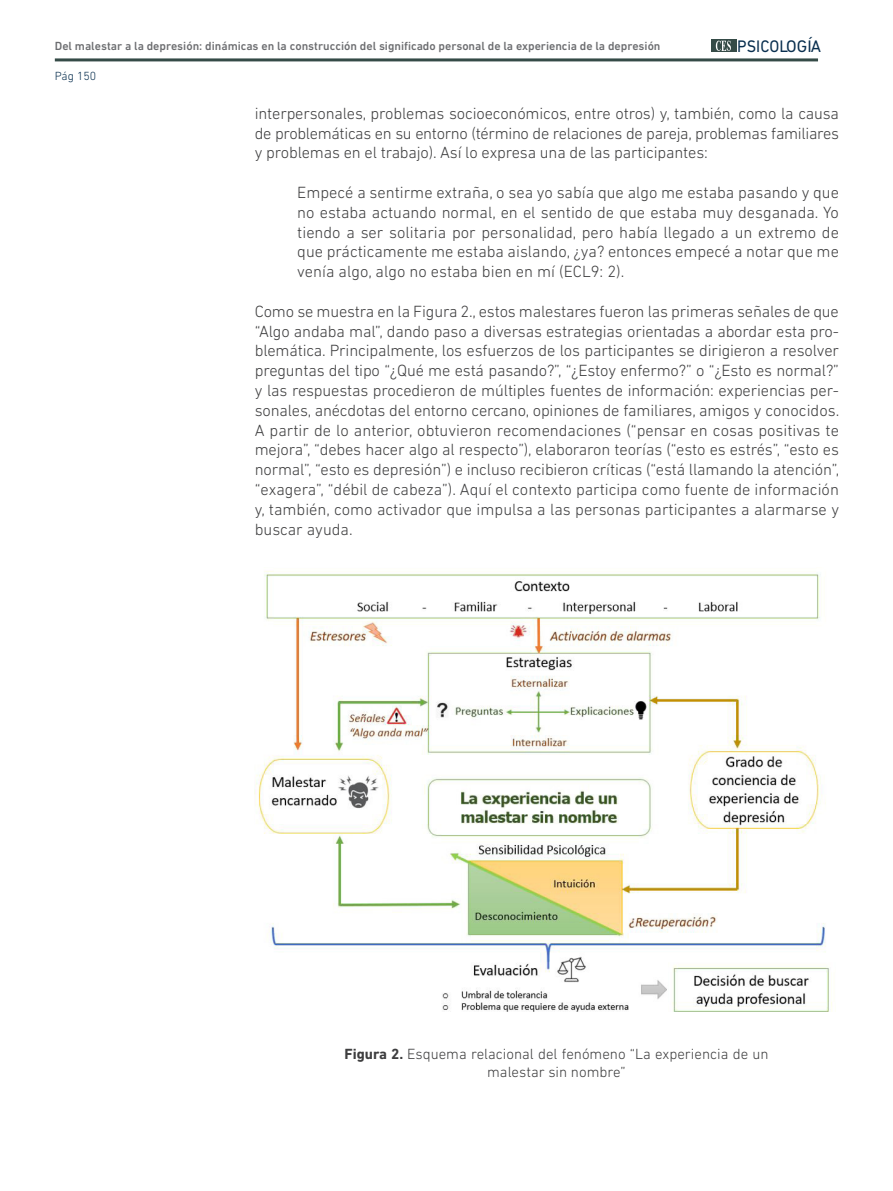
<style>
.page{position:relative;width:893px;height:1191px;background:#fff}
.page>*{position:absolute;margin:0;border:0;box-sizing:border-box;transform-origin:0 0}
.t1{font:16.95px "DIN Next LT Pro";color:#092f4f;scale:.94 1}
.Body{font:300 16.5px/19.8px "DIN Next LT Pro";letter-spacing:-.01em;color:#3e3e3f;text-align:justify}
.Body_cita{font:300 16.5px/19.8px "DIN Next LT Pro";color:#3e3e3f;text-align:justify}
.Body-2{font:300 15px/18px "DIN Next LT Pro";color:#3e3e3f;text-align:center}
.t2{font:500 12px "DIN Next LT Pro";color:#6c6d70}
.t3{font:300 12px "DIN Next LT Pro";color:#092f4f}
.s1{font-weight:700}
</style>
<div class="page">
<hr style="left:55px;top:58px;width:763px;height:3px;background:#354b47">
<div style="left:711px;top:39px;width:26px;height:13px;background:#354b47"></div>
<svg style="left:716px;top:41px;width:15px;height:10px"></svg>
<img style="left:255px;top:571px;width:577px;height:441px">
<p class="t2" style="left:55px;top:39px;width:607px">Del malestar a la depresión: dinámicas en la construcción del significado personal de la experiencia de la depresión</p>
<p class="t3" style="left:55px;top:69px;width:43px">Pág 150</p>
<p class="t1" style="left:737px;top:36px;width:91px">PSICOLOGÍA</p>
<p class="Body" style="left:255px;top:103px;width:586px">interpersonales, problemas socioeconómicos, entre otros) y, también, como la causa de problemáticas en su entorno (término de relaciones de pareja, problemas familiares y problemas en el trabajo). Así lo expresa una de las participantes:</p>
<p class="Body_cita" style="left:297px;top:182px;width:543px">Empecé a sentirme extraña, o sea yo sabía que algo me estaba pasando y que no estaba actuando normal, en el sentido de que estaba muy desganada. Yo tiendo a ser solitaria por personalidad, pero había llegado a un extremo de que prácticamente me estaba aislando, ¿ya? entonces empecé a notar que me venía algo, algo no estaba bien en mí (ECL9: 2).</p>
<p class="Body" style="left:255px;top:301px;width:586px">Como se muestra en la Figura 2., estos malestares fueron las primeras señales de que “Algo andaba mal”, dando paso a diversas estrategias orientadas a abordar esta pro&shy;blemática. Principalmente, los esfuerzos de los participantes se dirigieron a resolver preguntas del tipo “¿Qué me está pasando?”, “¿Estoy enfermo?” o “¿Esto es normal?” y las respuestas procedieron de múltiples fuentes de información: experiencias per&shy;sonales, anécdotas del entorno cercano, opiniones de familiares, amigos y conocidos.<br>A partir de lo anterior, obtuvieron recomendaciones (“pensar en cosas positivas te mejora”, “debes hacer algo al respecto”), elaboraron teorías (“esto es estrés”, “esto es normal”, “esto es depresión”) e incluso recibieron críticas (“está llamando la atención”, “exagera”, “débil de cabeza”). Aquí el contexto participa como fuente de información y, también, como activador que impulsa a las personas participantes a alarmarse y buscar ayuda.</p>
<p class="Body-2" style="left:344px;top:1044px;width:426px"><span class="s1">Figura 2.</span> Esquema relacional del fenómeno “La experiencia de un malestar sin nombre”</p>
</div>
